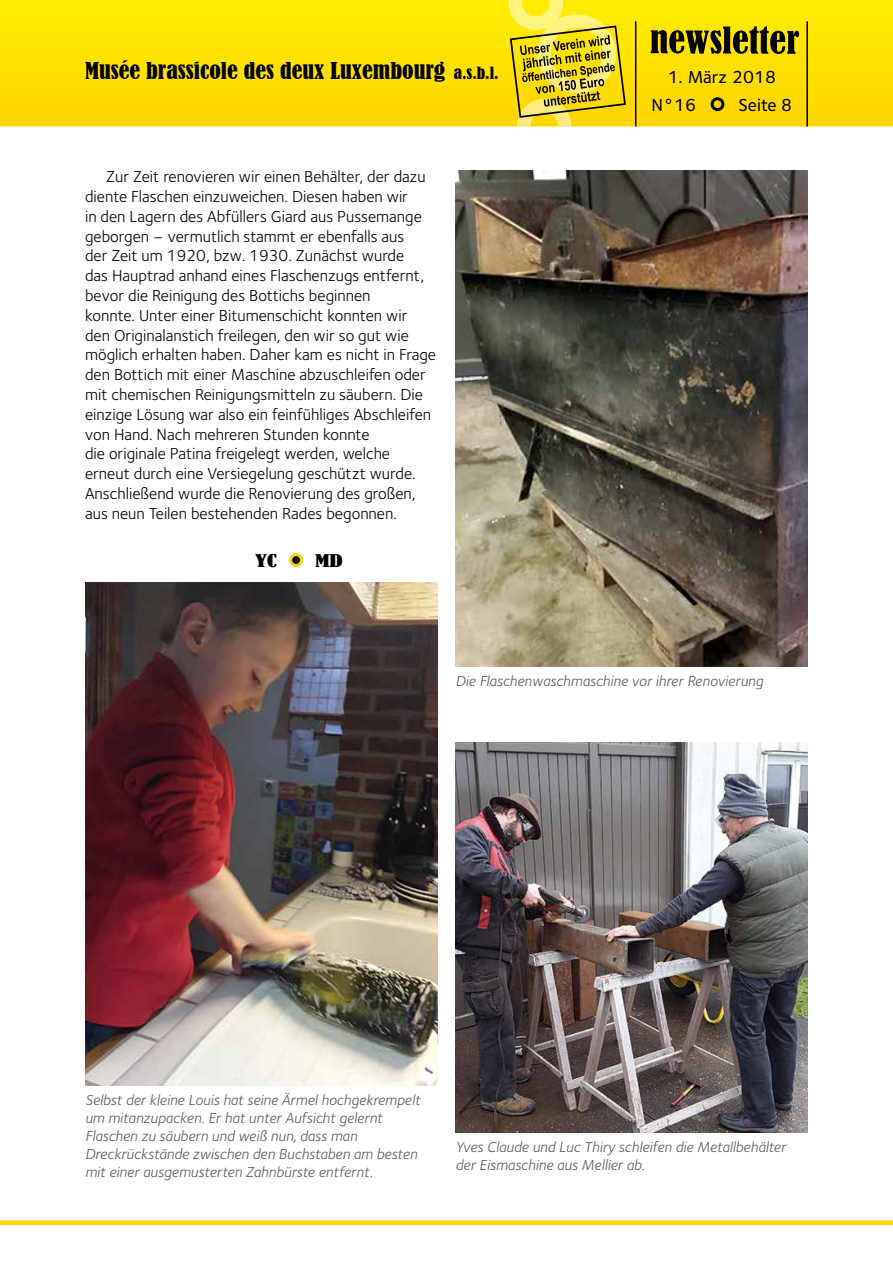
<style>
.page{position:relative;width:893px;height:1263px;background:#fff}
.page>*{position:absolute;margin:0;border:0;box-sizing:border-box;transform-origin:0 0}
.t1{font:condensed 21.75px "Bernard";color:#000;scale:1.1 1}
.t2{font:18px/28.5px "Foundry Sterling Medium CE";color:#000}
.t3{font:16.5px/19.8px "Foundry Sterling Book CE";color:#000}
.t4{font:condensed 16.5px "Bernard";color:#000;scale:1.5 1}
.t5{font:15px/18px "Foundry Sterling Book Italic CE";color:#58585a}
.s1{font-size:15.75px}
</style>
<div class="page">
<svg style="left:0;top:0;width:893px;height:126px;background:#fee100"></svg>
<svg style="left:651px;top:26px;width:148px;height:28px;background:#7d7000"></svg>
<div style="left:712px;top:99px;width:11px;height:11px;background:#ffd400;border-radius:50%"></div>
<div style="left:711px;top:97px;width:13px;height:14px;border:3px solid #000;border-radius:50%"></div>
<div style="left:0;top:1220px;width:893px;height:5px;background:#ffd400"></div>
<hr style="left:806px;top:21px;width:2px;height:105px;background:#000">
<svg style="left:453px;top:66px;width:46px;height:14px"></svg>
<svg style="left:508px;top:0;width:129px;height:126px;background:#dbc41e"></svg>
<div style="left:291px;top:555px;width:10px;height:10px;background:#000;border-radius:50%"></div>
<div style="left:289px;top:553px;width:14px;height:14px;border:3px solid #ffd400;border-radius:50%"></div>
<img style="left:455px;top:170px;width:353px;height:496px">
<img style="left:455px;top:743px;width:353px;height:390px">
<img style="left:85px;top:583px;width:352px;height:502px">
<h1 class="t1" style="left:85px;top:58px;width:378px">Musée brassicole des deux Luxembourg <span class="s1">a.s.b.l.</span></h1>
<p class="t3" style="left:85px;top:167px;width:353px;text-indent:21px">Zur Zeit renovieren wir einen Behälter, der dazu diente Flaschen einzuweichen. Diesen haben wir<br>in den Lagern des Abfüllers Giard aus Pussemange geborgen – vermutlich stammt er ebenfalls aus<br>der Zeit um 1920, bzw. 1930. Zunächst wurde<br>das Hauptrad anhand eines Flaschenzugs entfernt, bevor die Reinigung des Bottichs beginnen<br>konnte. Unter einer Bitumenschicht konnten wir den Originalanstich freilegen, den wir so gut wie möglich erhalten haben. Daher kam es nicht in Frage den Bottich mit einer Maschine abzuschleifen oder mit chemischen Reinigungsmitteln zu säubern. Die einzige Lösung war also ein feinfühliges Abschleifen von Hand. Nach mehreren Stunden konnte<br>die originale Patina freigelegt werden, welche erneut durch eine Versiegelung geschützt wurde.<br>Anschließend wurde die Renovierung des großen, aus neun Teilen bestehenden Rades begonnen.</p>
<p class="t4" style="left:255px;top:551px;width:16px">YC</p>
<p class="t4" style="left:315px;top:551px;width:20px">MD</p>
<p class="t2" style="left:651px;top:63px;width:126px;text-indent:16px">1. März 2018<br>N°16</p>
<p class="t2" style="left:738px;top:91px;width:55px">Seite 8</p>
<p class="t5" style="left:455px;top:672px;width:309px">Die Flaschenwaschmaschine vor ihrer Renovierung</p>
<p class="t5" style="left:85px;top:1091px;width:337px">Selbst der kleine Louis hat seine Ärmel hochgekrempelt um mitanzupacken. Er hat unter Aufsicht gelernt Flaschen zu säubern und weiß nun, dass man Dreckrückstände zwischen den Buchstaben am besten mit einer ausgemusterten Zahnbürste entfernt.</p>
<p class="t5" style="left:455px;top:1138px;width:332px">Yves Claude und Luc Thiry schleifen die Metallbehälter der Eismaschine aus Mellier ab.</p>
</div>
